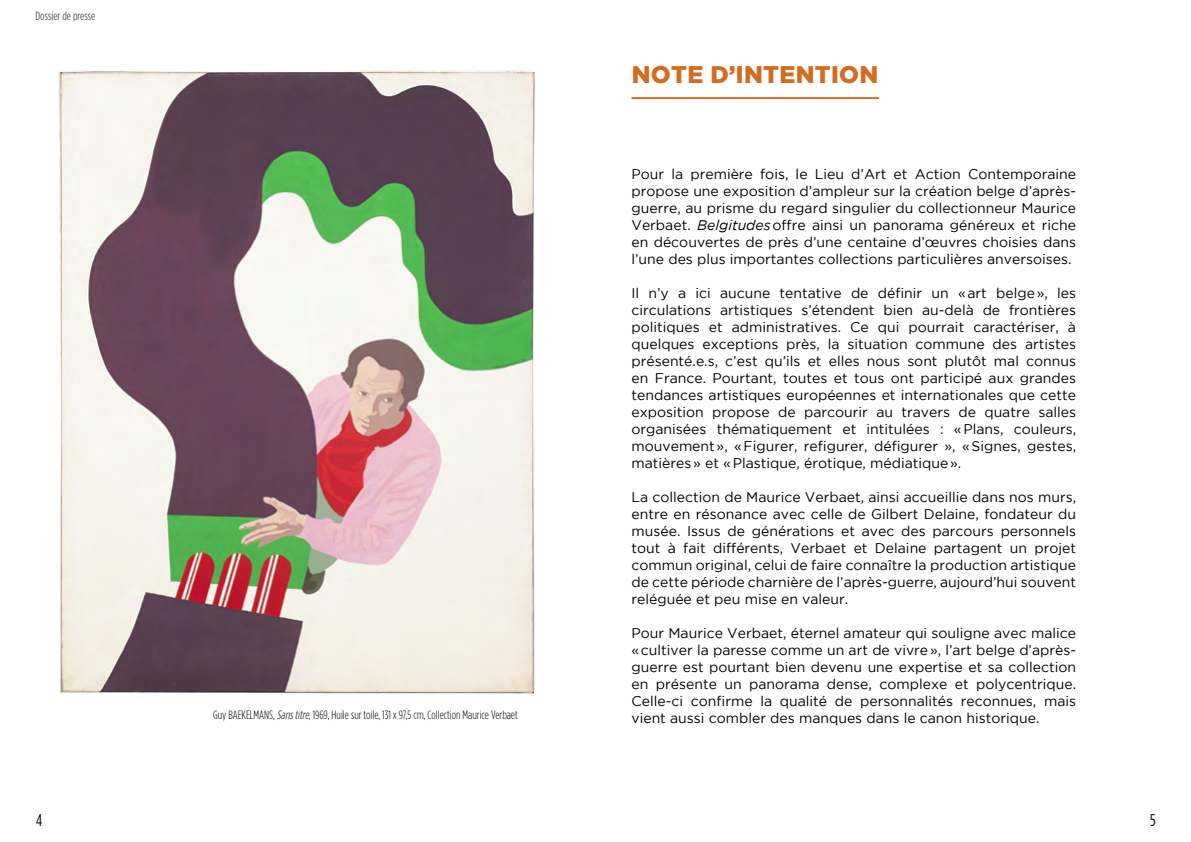
<style>
.page{position:relative;width:1191px;height:842px;background:#fff}
.page>*{position:absolute;margin:0;border:0;box-sizing:border-box;transform-origin:0 0}
.t1{font:900 24px "Gotham";letter-spacing:.015em;color:#d46c20}
.t2{font:17px "Gotham Condensed";color:#000}
.t3{font:14px/17px "Gotham";color:#000;text-align:justify}
.t4{font:300 12px "Gotham Condensed";color:#000}
.t5{font:12px "Gotham Condensed";color:#58595b}
.s1{font-style:italic}
</style>
<div class="page">
<hr style="left:631px;top:97px;width:248px;height:2px;background:#d46c20">
<img style="left:59px;top:70px;width:477px;height:624px">
<p class="t5" style="left:35px;top:9px;width:61px">Dossier de presse</p>
<p class="t4" style="left:213px;top:708px;width:306px">Guy BAEKELMANS, <span class="s1">Sanstitre</span>, 1969, Huile sur toile, 131 x 97,5 cm, Collection Maurice Verbaet</p>
<h1 class="t1" style="left:631px;top:61px;width:248px">NOTE D’INTENTION</h1>
<p class="t3" style="left:631px;top:165px;width:446px">Pour la première fois, le Lieu d’Art et Action Contemporaine propose une exposition d’ampleur sur la création belge d’après&shy;guerre, au prisme du regard singulier du collectionneur Maurice Verbaet. <span class="s1">Belgitudes</span>offre ainsi un panorama généreux et riche en découvertes de près d’une centaine d’œuvres choisies dans l’une des plus importantes collections particulières anversoises.</p>
<p class="t3" style="left:631px;top:284px;width:446px">Il n’y a ici aucune tentative de définir un «art belge», les circulations artistiques s’étendent bien au-delà de frontières politiques et administratives. Ce qui pourrait caractériser, à quelques exceptions près, la situation commune des artistes présenté.e.s, c’est qu’ils et elles nous sont plutôt mal connus en France. Pourtant, toutes et tous ont participé aux grandes tendances artistiques européennes et internationales que cette exposition propose de parcourir au travers de quatre salles organisées thématiquement et intitulées : «Plans, couleurs, mouvement», «Figurer, refigurer, défigurer », «Signes, gestes, matières» et «Plastique, érotique, médiatique».</p>
<p class="t3" style="left:631px;top:488px;width:446px">La collection de Maurice Verbaet, ainsi accueillie dans nos murs, entre en résonance avec celle de Gilbert Delaine, fondateur du musée. Issus de générations et avec des parcours personnels tout à fait différents, Verbaet et Delaine partagent un projet commun original, celui de faire connaître la production artistique de cette période charnière de l’après-guerre, aujourd’hui souvent reléguée et peu mise en valeur.</p>
<p class="t3" style="left:631px;top:624px;width:446px">Pour Maurice Verbaet, éternel amateur qui souligne avec malice «cultiver la paresse comme un art de vivre», l’art belge d’après&shy;guerre est pourtant bien devenu une expertise et sa collection en présente un panorama dense, complexe et polycentrique.<br>Celle-ci confirme la qualité de personnalités reconnues, mais vient aussi combler des manques dans le canon historique.</p>
<p class="t2" style="left:36px;top:810px;width:8px">4</p>
<p class="t2" style="left:1150px;top:810px;width:7px">5</p>
</div>
